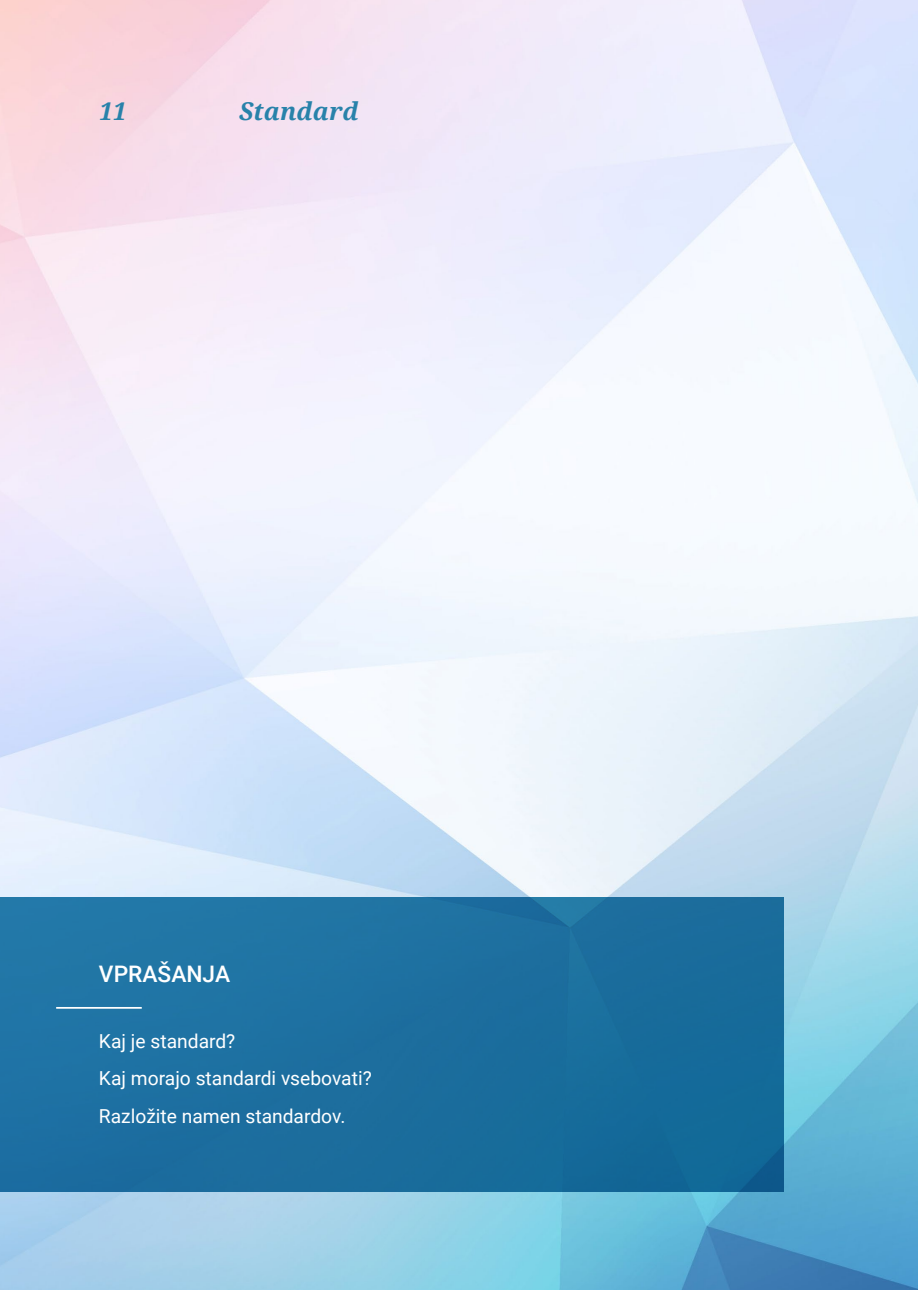
<style>
.page{position:relative;width:918px;height:1290px;background:#fff}
.page>*{position:absolute;margin:0;border:0;box-sizing:border-box;transform-origin:0 0}
.t1{font:italic 700 24.5px "Noto Serif";color:#2882aa}
.t2{font:500 22.75px "Roboto";color:#fff}
.t3{font:19.25px/38px "Roboto";color:#fff}
</style>
<div class="page">
<img style="left:0;top:0;width:918px;height:1290px">
<div style="left:0;top:897px;width:783px;height:294px;background:#1c6d9e"></div>
<hr style="left:56px;top:1007px;width:86px;height:2px;background:#fff">
<p class="t1" style="left:99px;top:94px;width:29px">11</p>
<p class="t1" style="left:239px;top:94px;width:121px">Standard</p>
<p class="t2" style="left:99px;top:958px;width:133px">VPRAŠANJA</p>
<p class="t3" style="left:99px;top:1021px;width:274px">Kaj je standard?<br>Kaj morajo standardi vsebovati?<br>Razložite namen standardov.</p>
</div>
